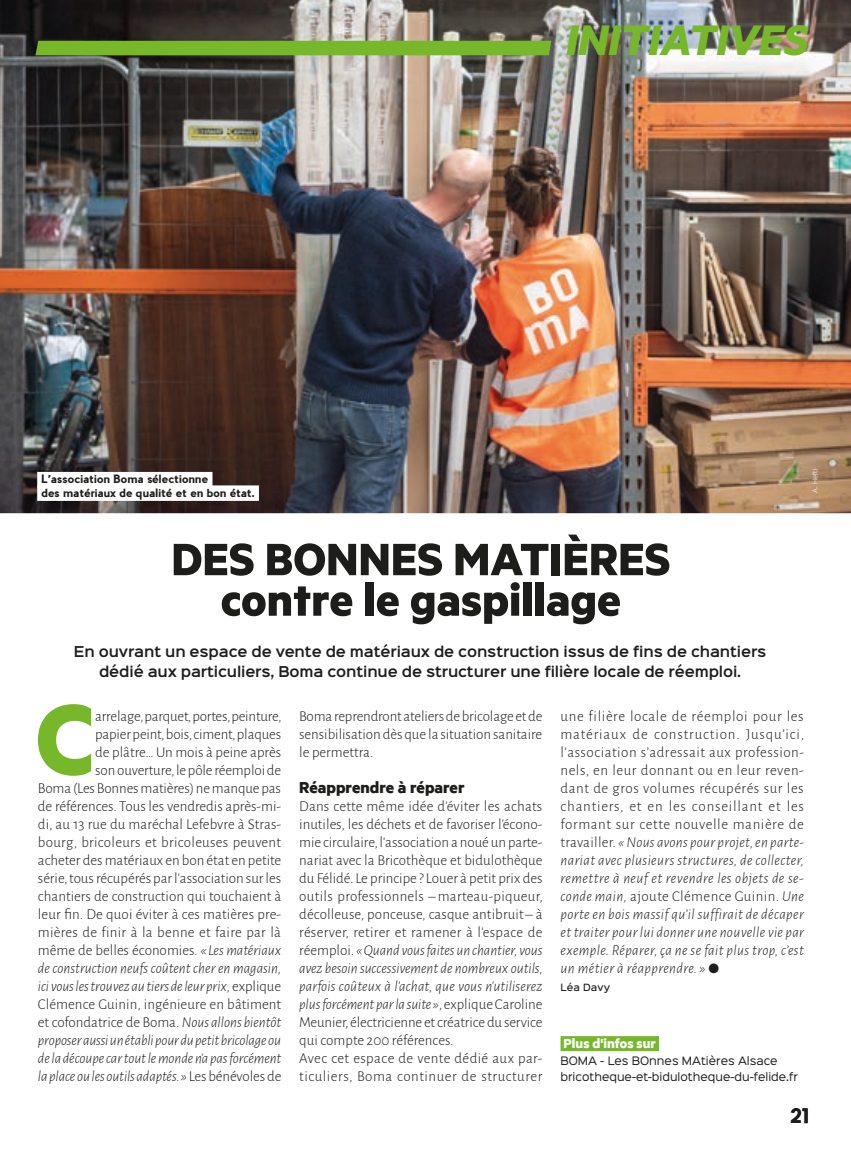
<style>
.page{position:relative;width:851px;height:1149px;background:#fff}
.page>*{position:absolute;margin:0;border:0;box-sizing:border-box;transform-origin:0 0}
.t1{font:700 112.95px "Metric";color:#76b82a}
.t2{font:700 51px/40.5px "Metric";color:#1d1d1b;text-align:center}
.t3{font:italic 700 48px "Metric";color:#76b82a}
.t4{font:700 19.5px "Pier Sans";color:#1d1d1b}
.t5{font:700 18px "Metric";color:#1d1d1b}
.t6{font:300 15px/18px "Alegreya Sans";color:#1d1d1b;text-align:justify}
.t7{font:700 15px "Metric";color:#fff}
.t8{font:600 13.5px/19.5px "Sinkin Sans 600";letter-spacing:-.01em;color:#1d1d1b;text-align:center}
.t9{font:700 11.25px/13.5px "Pier Sans";color:#1d1d1b}
.t10{font:10.5px/16.2px "Sinkin Sans 400";color:#1d1d1b}
.t11{font:500 9px "Sinkin Sans 500";letter-spacing:.02em;color:#1d1d1b}
.t12{font:300 6px "Sinkin Sans 300";color:#fff}
.s1{font-style:italic}
</style>
<div class="page">
<img style="left:0;top:0;width:850px;height:513px">
<img style="left:41px;top:470px;width:223px;height:27px">
<div style="left:37px;top:472px;width:175px;height:15px;background:#fff"></div>
<div style="left:37px;top:485px;width:222px;height:15px;background:#fff"></div>
<div style="left:35px;top:41px;width:516px;height:14px;background:#76b82a"></div>
<div style="left:560px;top:1035px;width:99px;height:15px;background:#76b82a"></div>
<p class="t9" style="left:41px;top:472px;width:215px">L’association Boma sélectionne<br>des matériaux de qualité et en bon état.</p>
<h3 class="t3" style="left:566px;top:11px;width:244px">INITIATIVES</h3>
<p class="t12" style="left:810px;top:492px;width:25px;rotate:-90deg">A. Hefti</p>
<h2 class="t2" style="left:171px;top:537px;width:500px">DES BONNES MATIÈRES contre le gaspillage</h2>
<p class="t8" style="left:74px;top:640px;width:694px">En ouvrant un espace de vente de matériaux de construction issus de fins de chantiers dédié aux particuliers, Boma continue de structurer une filière locale de réemploi.</p>
<h1 class="t1" style="left:35px;top:670px;width:61px">C</h1>
<p class="t6" style="left:560px;top:706px;width:245px">une filière locale de réemploi pour les matériaux de construction. Jusqu’ici, l’association s’adressait aux profession&shy;nels, en leur donnant ou en leur reven&shy;dant de gros volumes récupérés sur les chantiers, et en les conseillant et les formant sur cette nouvelle manière de travailler. <span class="s1">« Nous avons pour projet, en parte&shy;nariat avec plusieurs structures, de collecter, remettre à neuf et revendre les objets de se&shy;conde main,</span> ajoute Clémence Guinin. <span class="s1">Une porte en bois massif qu’il suffirait de décaper et traiter pour lui donner une nouvelle vie par exemple. Réparer, ça ne se fait plus trop, c’est un métier à réapprendre. »</span> ●</p>
<p class="t11" style="left:560px;top:979px;width:51px">Léa Davy</p>
<p class="t6" style="left:38px;top:706px;width:245px;text-align:right">arrelage, parquet, portes, peinture,<br>papier peint, bois, ciment, plaques<br>de plâtre… Un mois à peine après<br>son ouverture, le pôle réemploi de<br>Boma (Les Bonnes matières) ne manque pas de références. Tous les vendredis après-mi&shy;di, au 13 rue du maréchal Lefebvre à Stras&shy;bourg, bricoleurs et bricoleuses peuvent acheter des matériaux en bon état en petite série, tous récupérés par l’association sur les chantiers de construction qui touchaient à leur fin. De quoi éviter à ces matières pre&shy;mières de finir à la benne et faire par là même de belles économies. <span class="s1">« Les matériaux de construction neufs coûtent cher en magasin, ici vous les trouvez au tiers de leur prix,</span> explique Clémence Guinin, ingénieure en bâtiment et cofondatrice de Boma. <span class="s1">Nous allons bientôt proposer aussi un établi pour du petit bricolage ou de la découpe car tout le monde n'a pas forcément la place ou les outils adaptés. »</span> Les bénévoles de</p>
<p class="t6" style="left:299px;top:706px;width:245px">Boma reprendront ateliers de bricolage et de sensibilisation dès que la situation sanitaire le permettra.</p>
<p class="t5" style="left:299px;top:775px;width:167px">Réapprendre à réparer</p>
<p class="t6" style="left:299px;top:796px;width:245px;text-align:left">Dans cette même idée d’éviter les achats inutiles, les déchets et de favoriser l’écono&shy;mie circulaire, l’association a noué un parte&shy;nariat avec la Bricothèque et bidulothèque du Félidé. Le principe ? Louer à petit prix des outils professionnels – marteau-piqueur, décolleuse, ponceuse, casque antibruit – à réserver, retirer et ramener à l’espace de réemploi. <span class="s1">« Quand vous faites un chantier, vous avez besoin successivement de nombreux outils, parfois coûteux à l'achat, que vous n'utiliserez plus forcément par la suite »</span>, explique Caroline Meunier, électricienne et créatrice du service qui compte 200 références.<br>Avec cet espace de vente dédié aux par&shy;ticuliers, Boma continuer de structurer</p>
<p class="t7" style="left:563px;top:1033px;width:94px">Plus d'infos sur</p>
<p class="t10" style="left:560px;top:1050px;width:239px">BOMA - Les BOnnes MAtières Alsace bricotheque-et-bidulotheque-du-felide.fr</p>
<h3 class="t4" style="left:790px;top:1103px;width:20px">21</h3>
</div>
